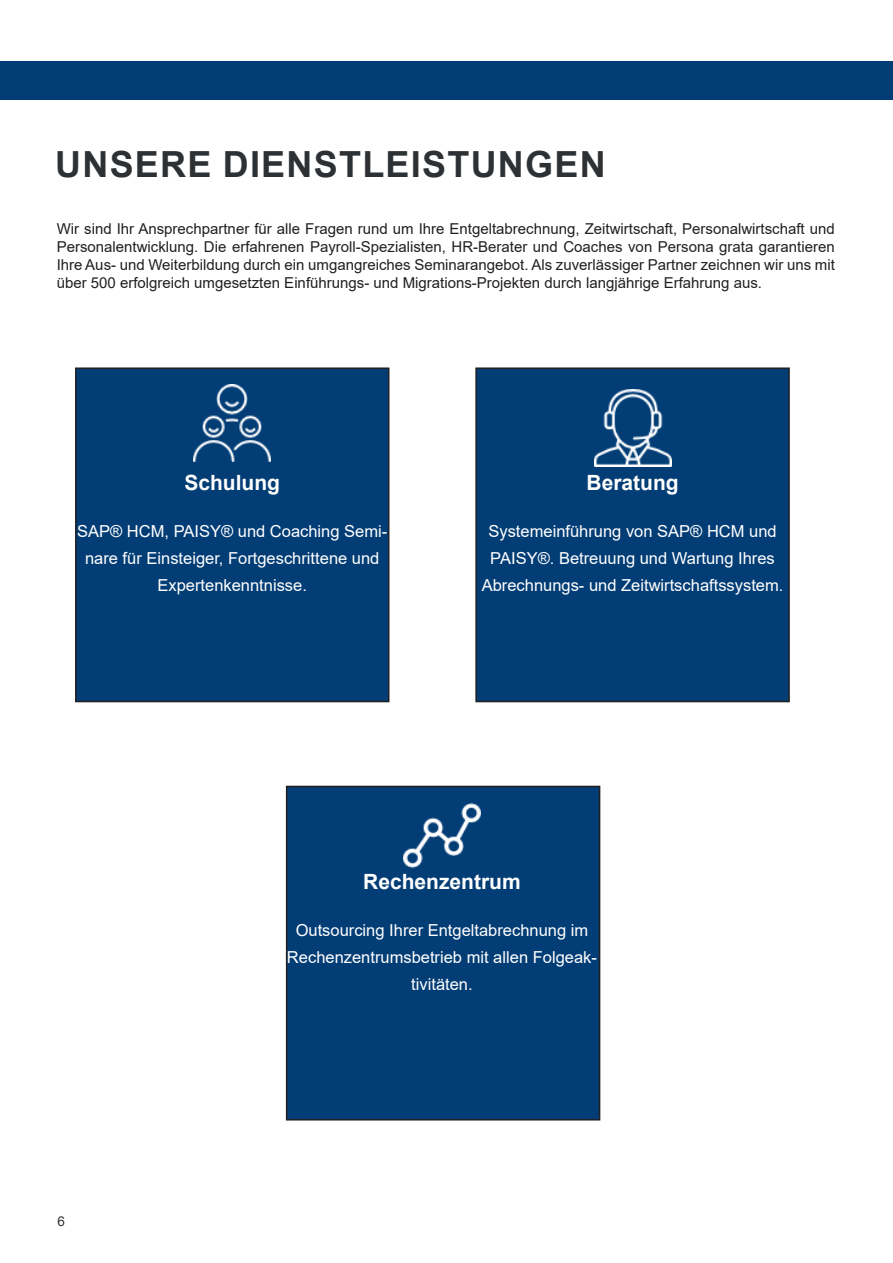
<style>
.page{position:relative;width:893px;height:1263px;background:#fff}
.page>*{position:absolute;margin:0;border:0;box-sizing:border-box;transform-origin:0 0}
.Überschrift_InhaltVZ{font:700 36px "Arial";letter-spacing:.035em;color:#2e3134}
.Text{font:700 21px "Arial";color:#fff}
.Text-2{font:16.5px/27px "Arial";color:#fff;text-align:center}
.Text-3{font:15px/18px "Arial";color:#231f20;text-align:justify}
.t1{font:13.5px "Arial";color:#2e3134}
</style>
<div class="page">
<div style="left:0;top:61px;width:893px;height:39px;background:#033d75"></div>
<div style="left:76px;top:368px;width:313px;height:333px;background:#033d75"></div>
<img style="left:194px;top:385px;width:77px;height:77px">
<div style="left:75px;top:367px;width:314px;height:335px;border:2px solid #231f20"></div>
<div style="left:476px;top:368px;width:313px;height:333px;background:#033d75"></div>
<img style="left:594px;top:390px;width:77px;height:77px">
<div style="left:475px;top:367px;width:315px;height:335px;border:2px solid #231f20"></div>
<div style="left:287px;top:786px;width:313px;height:334px;background:#033d75"></div>
<img style="left:404px;top:803px;width:76px;height:65px">
<div style="left:286px;top:786px;width:314px;height:334px;border:2px solid #231f20"></div>
<p class="Überschrift_InhaltVZ" style="left:55px;top:139px;width:552px">UNSERE DIENSTLEISTUNGEN</p>
<p class="Text-3" style="left:57px;top:220px;width:780px">Wir sind Ihr Ansprechpartner für alle Fragen rund um Ihre Entgeltabrechnung, Zeitwirtschaft, Personalwirtschaft und Personalentwicklung. Die erfahrenen Payroll-Spezialisten, HR-Berater und Coaches von Persona grata garantieren Ihre Aus- und Weiterbildung durch ein umgangreiches Seminarangebot. Als zuverlässiger Partner zeichnen wir uns mit über 500 erfolgreich umgesetzten Einführungs- und Migrations-Projekten durch langjährige Erfahrung aus.</p>
<p class="Text" style="left:184px;top:468px;width:97px">Schulung</p>
<p class="Text-2" style="left:77px;top:517px;width:312px">SAP® HCM, PAISY® und Coaching Semi&shy;nare für Einsteiger, Fortgeschrittene und<br>Expertenkenntnisse.</p>
<p class="Text" style="left:586px;top:468px;width:94px">Beratung</p>
<p class="Text-2" style="left:482px;top:517px;width:303px">Systemeinführung von SAP® HCM und<br>PAISY®. Betreuung und Wartung Ihres<br>Abrechnungs- und Zeitwirtschaftssystem.</p>
<p class="t1" style="left:57px;top:1212px;width:9px">6</p>
<p class="Text" style="left:363px;top:867px;width:159px">Rechenzentrum</p>
<p class="Text-2" style="left:287px;top:916px;width:311px">Outsourcing Ihrer Entgeltabrechnung im<br>Rechenzentrumsbetrieb mit allen Folgeak&shy;tivitäten.</p>
</div>
